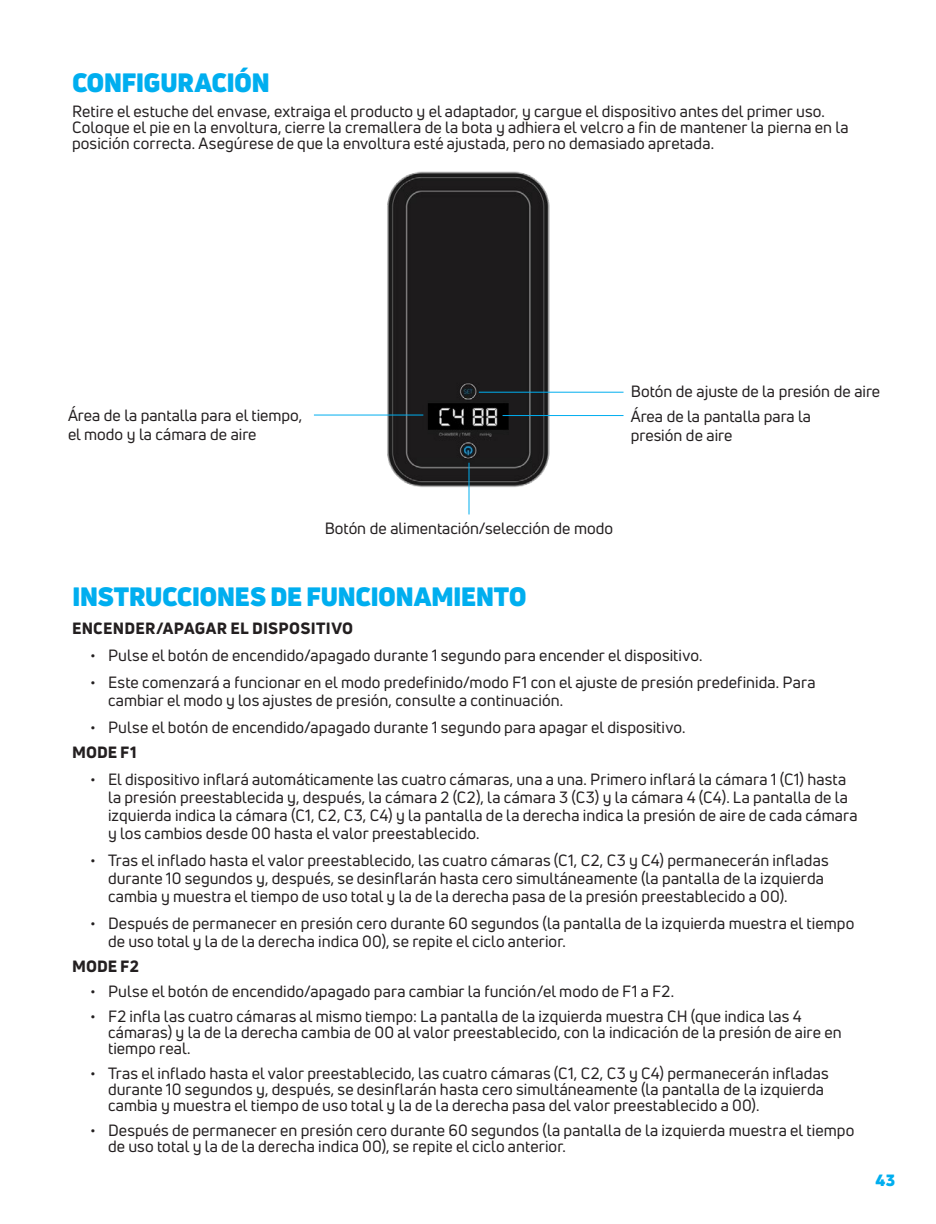
<style>
.page{position:relative;width:936px;height:1224px;background:#fff}
.page>*{position:absolute;margin:0;border:0;box-sizing:border-box;transform-origin:0 0}
.Body_Copy_Paragraph{font:900 26px "Uni Neue";letter-spacing:-.03em;color:#00aeef}
.Body_Copy_Paragraph-2{font:16px/16px "Uni Neue";letter-spacing:.005em;color:#231f20}
.Body_Copy_Paragraph-3{font:800 16px "Uni Neue";letter-spacing:.015em;color:#231f20}
.t1{font:900 16px "Uni Neue";color:#00aeef}
</style>
<div class="page">
<img style="left:371px;top:171px;width:194px;height:316px">
<hr style="left:314px;top:415px;width:109px;height:1px;background:#00aeef">
<hr style="left:479px;top:392px;width:145px;height:1px;background:#00aeef">
<hr style="left:503px;top:415px;width:121px;height:1px;background:#00aeef">
<hr style="left:468px;top:463px;width:2px;height:51px;background:#00aeef">
<p class="Body_Copy_Paragraph" style="left:72px;top:64px;width:200px">CONFIGURACIÓN</p>
<p class="Body_Copy_Paragraph-2" style="left:72px;top:103px;width:778px">Retire el estuche del envase, extraiga el producto y el adaptador, y cargue el dispositivo antes del primer uso.<br>Coloque el pie en la envoltura, cierre la cremallera de la bota y adhiera el velcro a fin de mantener la pierna en la posición correcta. Asegúrese de que la envoltura esté ajustada, pero no demasiado apretada.</p>
<p class="Body_Copy_Paragraph-2" style="left:68px;top:405px;width:236px;line-height:19.2px">Área de la pantalla para el tiempo, el modo y la cámara de aire</p>
<p class="Body_Copy_Paragraph-2" style="left:631px;top:384px;width:251px">Botón de ajuste de la presión de aire</p>
<p class="Body_Copy_Paragraph-2" style="left:631px;top:406px;width:182px;line-height:19.2px">Área de la pantalla para la presión de aire</p>
<p class="Body_Copy_Paragraph-2" style="left:325px;top:520px;width:290px">Botón de alimentación/selección de modo</p>
<p class="Body_Copy_Paragraph" style="left:72px;top:578px;width:456px">INSTRUCCIONES DE FUNCIONAMIENTO</p>
<p class="Body_Copy_Paragraph-3" style="left:72px;top:617px;width:283px">ENCENDER/APAGAR EL DISPOSITIVO</p>
<p class="Body_Copy_Paragraph-2" style="left:90px;top:647px;width:614px">• Pulse el botón de encendido/apagado durante 1 segundo para encender el dispositivo.</p>
<p class="Body_Copy_Paragraph-2" style="left:108px;top:673px;width:709px;line-height:18px;text-indent:-18px">• Este comenzará a funcionar en el modo predefinido/modo F1 con el ajuste de presión predefinida. Para cambiar el modo y los ajustes de presión, consulte a continuación.</p>
<p class="Body_Copy_Paragraph-2" style="left:90px;top:719px;width:597px">• Pulse el botón de encendido/apagado durante 1 segundo para apagar el dispositivo.</p>
<p class="Body_Copy_Paragraph-3" style="left:72px;top:741px;width:66px">MODE F1</p>
<p class="Body_Copy_Paragraph-2" style="left:108px;top:770px;width:751px;line-height:18px;text-indent:-18px">• El dispositivo inflará automáticamente las cuatro cámaras, una a una. Primero inflará la cámara 1 (C1) hasta la presión preestablecida y, después, la cámara 2 (C2), la cámara 3 (C3) y la cámara 4 (C4). La pantalla de la izquierda indica la cámara (C1, C2, C3, C4) y la pantalla de la derecha indica la presión de aire de cada cámara y los cambios desde 00 hasta el valor preestablecido.</p>
<p class="Body_Copy_Paragraph-2" style="left:108px;top:851px;width:722px;line-height:18px;text-indent:-18px">• Tras el inflado hasta el valor preestablecido, las cuatro cámaras (C1, C2, C3 y C4) permanecerán infladas durante 10 segundos y, después, se desinflarán hasta cero simultáneamente (la pantalla de la izquierda cambia y muestra el tiempo de uso total y la de la derecha pasa de la presión preestablecido a 00).</p>
<p class="Body_Copy_Paragraph-2" style="left:108px;top:914px;width:748px;line-height:18px;text-indent:-18px">• Después de permanecer en presión cero durante 60 segundos (la pantalla de la izquierda muestra el tiempo de uso total y la de la derecha indica 00), se repite el ciclo anterior.</p>
<p class="Body_Copy_Paragraph-3" style="left:72px;top:955px;width:68px">MODE F2</p>
<p class="Body_Copy_Paragraph-2" style="left:90px;top:983px;width:586px">• Pulse el botón de encendido/apagado para cambiar la función/el modo de F1 a F2.</p>
<p class="Body_Copy_Paragraph-2" style="left:108px;top:1008px;width:735px;text-indent:-18px">• F2 infla las cuatro cámaras al mismo tiempo: La pantalla de la izquierda muestra CH (que indica las 4 cámaras) y la de la derecha cambia de 00 al valor preestablecido, con la indicación de la presión de aire en tiempo real.</p>
<p class="Body_Copy_Paragraph-2" style="left:108px;top:1065px;width:722px;text-indent:-18px">• Tras el inflado hasta el valor preestablecido, las cuatro cámaras (C1, C2, C3 y C4) permanecerán infladas durante 10 segundos y, después, se desinflarán hasta cero simultáneamente (la pantalla de la izquierda cambia y muestra el tiempo de uso total y la de la derecha pasa del valor preestablecido a 00).</p>
<p class="Body_Copy_Paragraph-2" style="left:108px;top:1122px;width:748px;text-indent:-18px">• Después de permanecer en presión cero durante 60 segundos (la pantalla de la izquierda muestra el tiempo de uso total y la de la derecha indica 00), se repite el ciclo anterior.</p>
<p class="t1" style="left:875px;top:1169px;width:21px">43</p>
</div>
